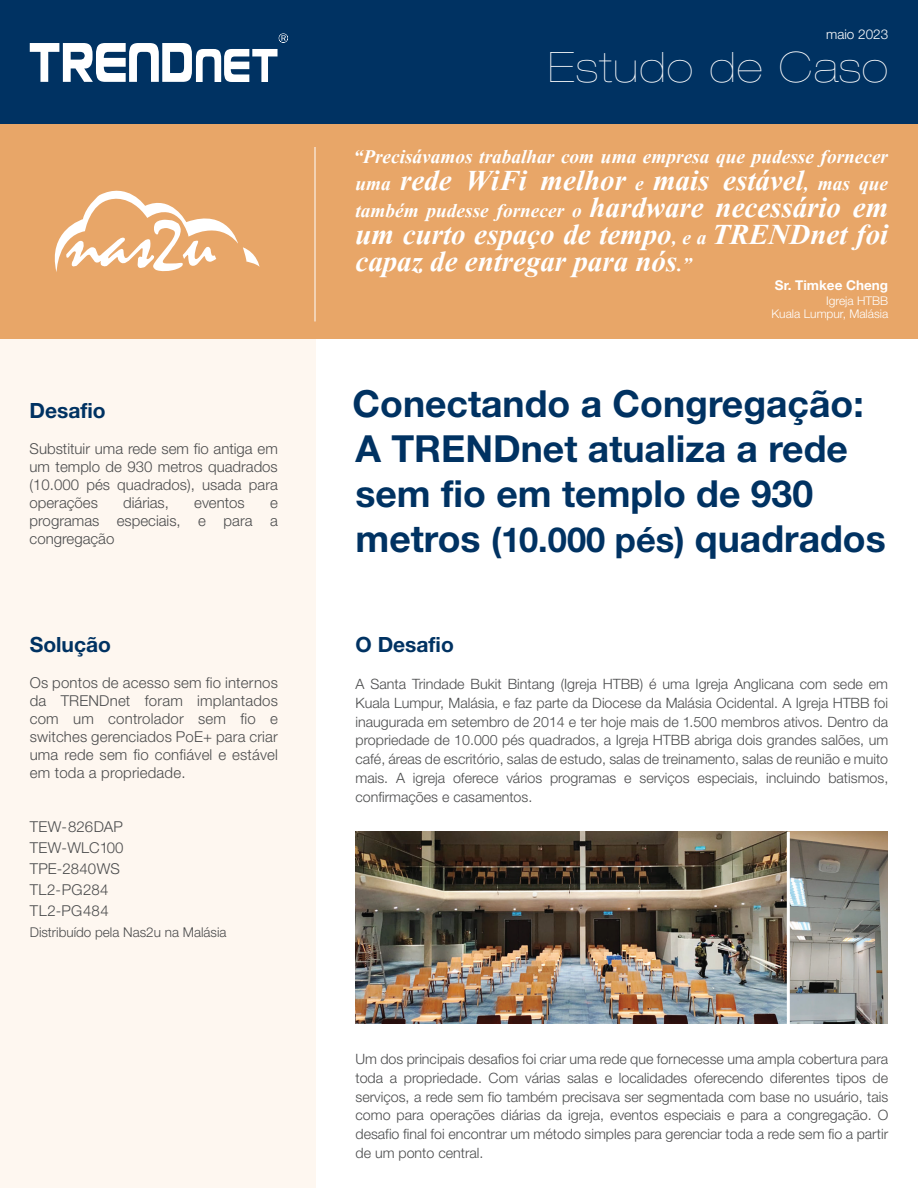
<style>
.page{position:relative;width:918px;height:1188px;background:#fff}
.page>*{position:absolute;margin:0;border:0;box-sizing:border-box;transform-origin:0 0}
.t1{font:900 expanded 42px "Helvetica Neue";letter-spacing:.04em;color:#fff}
.t2{font:700 37.35px/45px "Helvetica Neue";color:#003262}
.t3{font:700 36px/27px "Vijaya";color:#fff}
.t4{font:700 24px "Vijaya";color:#fff}
.t5{font:700 21px "Helvetica Neue";color:#003262}
.t6{font:300 15px/18px "Helvetica Neue";color:#4b4c4d;text-align:justify}
.t7{font:300 15px/21px "Helvetica Neue";letter-spacing:.02em;color:#4b4c4d}
.t8{font:300 14.25px/18.8px "Helvetica Neue";color:#4b4c4d;text-align:justify}
.t9{font:300 13.5px "Helvetica Neue";color:#4b4c4d}
.t10{font:700 13.5px "Helvetica Neue";color:#fff}
.t11{font:300 13.5px "Helvetica Neue";color:#fff}
.t12{font:300 12px/13.5px "Helvetica Neue";color:#fff;text-align:right}
.s1{font-size:24px}
.s2{font-size:36px}
.s3{font-size:34.5px}
</style>
<div class="page">
<div style="left:0;top:339px;width:315px;height:849px;background:#fef7f0"></div>
<div style="left:0;top:0;width:918px;height:130px;background:#003262"></div>
<div style="left:0;top:124px;width:918px;height:215px;background:#e8a668"></div>
<hr style="left:315px;top:147px;width:1px;height:174px;background:#fff">
<svg style="left:30px;top:33px;width:258px;height:49px"></svg>
<img style="left:356px;top:832px;width:431px;height:191px">
<svg style="left:54px;top:190px;width:206px;height:82px"></svg>
<img style="left:790px;top:832px;width:98px;height:191px">
<h3 class="t5" style="left:30px;top:398px;width:78px">Desafio</h3>
<p class="t6" style="left:30px;top:439px;width:250px">Substituir uma rede sem fio antiga em um templo de 930 metros quadrados (10.000 pés quadrados), usada para operações</p>
<p class="t6" style="left:123px;top:493px;width:47px">diárias,</p>
<p class="t6" style="left:194px;top:493px;width:52px">eventos</p>
<p class="t6" style="left:30px;top:493px;width:250px;text-indent:240px">e programas especiais, e para a congregação</p>
<h3 class="t5" style="left:30px;top:632px;width:83px">Solução</h3>
<p class="t6" style="left:30px;top:674px;width:250px">Os pontos de acesso sem fio internos da TRENDnet foram implantados com um controlador sem fio e switches gerenciados PoE+ para criar uma rede sem fio confiável e estável em toda a propriedade.</p>
<p class="t7" style="left:30px;top:816px;width:95px">TEW-826DAP<br>TEW-WLC100<br>TPE-2840WS<br>TL2-PG284<br>TL2-PG484</p>
<p class="t9" style="left:30px;top:924px;width:198px">Distribuído pela Nas2u na Malásia</p>
<p class="t11" style="left:826px;top:26px;width:64px">maio 2023</p>
<h1 class="t1" style="left:548px;top:43px;width:341px">Estudo de Caso</h1>
<h3 class="t4" style="left:354px;top:137px;width:536px">“Precisávamos trabalhar com uma empresa que pudesse fornecer</h3>
<h3 class="t3" style="left:356px;top:162px;width:534px"><span class="s1">uma</span> rede WiFi melhor <span class="s1">e</span> mais estável<span class="s1">, mas que</span></h3>
<h3 class="t4" style="left:356px;top:191px;width:534px">também pudesse fornecer o <span class="s2">hardware necessário em</span></h3>
<h3 class="t3" style="left:356px;top:216px;width:534px">um curto espaço de tempo<span class="s1">, e a</span> TRENDnet foi capaz de entregar para nós<span class="s1">.”</span></h3>
<p class="t10" style="left:775px;top:277px;width:115px">Sr. Timkee Cheng</p>
<p class="t12" style="left:772px;top:294px;width:118px">Igreja HTBB<br>Kuala Lumpur, Malásia</p>
<h2 class="t2" style="left:353px;top:380px;width:535px">Conectando a Congregação:<br>A TRENDnet atualiza a rede sem fio em templo de 930 metros <span class="s3">(10.000 pés)</span> quadrados</h2>
<h3 class="t5" style="left:356px;top:632px;width:100px">O Desafio</h3>
<p class="t8" style="left:356px;top:674px;width:534px">A Santa Trindade Bukit Bintang (Igreja HTBB) é uma Igreja Anglicana com sede em Kuala Lumpur, Malásia, e faz parte da Diocese da Malásia Ocidental. A Igreja HTBB foi inaugurada em setembro de 2014 e ter hoje mais de 1.500 membros ativos. Dentro da propriedade de 10.000 pés quadrados, a Igreja HTBB abriga dois grandes salões, um café, áreas de escritório, salas de estudo, salas de treinamento, salas de reunião e muito mais. A igreja oferece vários programas e serviços especiais, incluindo batismos, confirmações e casamentos.</p>
<p class="t8" style="left:356px;top:1049px;width:534px">Um dos principais desafios foi criar uma rede que fornecesse uma ampla cobertura para toda a propriedade. Com várias salas e localidades oferecendo diferentes tipos de serviços, a rede sem fio também precisava ser segmentada com base no usuário, tais como para operações diárias da igreja, eventos especiais e para a congregação. O desafio final foi encontrar um método simples para gerenciar toda a rede sem fio a partir de um ponto central.</p>
</div>
